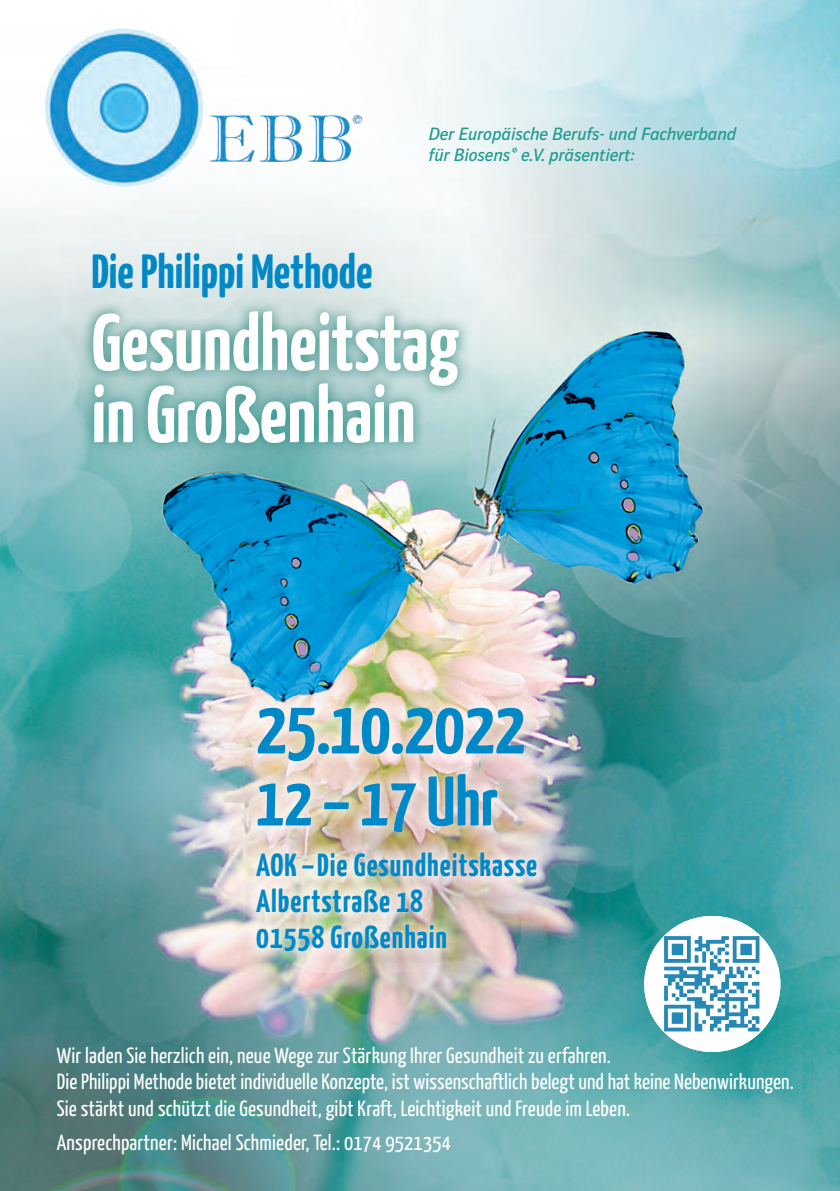
<style>
.page{position:relative;width:840px;height:1191px;background:#fff}
.page>*{position:absolute;margin:0;border:0;box-sizing:border-box;transform-origin:0 0}
.t1{font:700 80px/72px "Yanone Kaffeesatz";color:#fff}
.t2{font:700 76px "Yanone Kaffeesatz";letter-spacing:-.005em;color:#0088c7}
.t3{font:700 70px "Yanone Kaffeesatz";color:#0088c7}
.t4{font:700 48px "Yanone Kaffeesatz";color:#0088c7}
.t5{font:700 32px/36px "Yanone Kaffeesatz";letter-spacing:.03em;color:#0088c7}
.t6{font:22px/26.4px "Yanone Kaffeesatz";letter-spacing:.01em;color:#fff}
.t7{font:italic 18px/21.6px "Polo CEF";color:#229b8f}
</style>
<div class="page">
<img style="left:0;top:0;width:839px;height:1191px">
<img style="left:45px;top:28px;width:317px;height:159px">
<img style="left:245px;top:697px;width:302px;height:265px">
<img style="left:80px;top:298px;width:391px;height:157px">
<div style="left:643px;top:916px;width:137px;height:136px;background:#fff;border-radius:50%"></div>
<img style="left:648px;top:921px;width:126px;height:126px">
<h3 class="t4" style="left:92px;top:242px;width:282px">Die Philippi Methode</h3>
<p class="t7" style="left:428px;top:123px;width:309px">Der Europäische Berufs- und Fachverband für Biosens* e.V. präsentiert:</p>
<h1 class="t1" style="left:92px;top:305px;width:369px">Gesundheitstag in Großenhain</h1>
<h2 class="t2" style="left:256px;top:680px;width:270px">25.10.2022</h2>
<h3 class="t3" style="left:256px;top:758px;width:243px">12 – 17 Uhr</h3>
<h3 class="t5" style="left:256px;top:845px;width:282px">AOK – Die Gesundheitskasse<br>Albertstraße 18<br>01558 Großenhain</h3>
<p class="t6" style="left:57px;top:1041px;width:738px">Wir laden Sie herzlich ein, neue Wege zur Stärkung Ihrer Gesundheit zu erfahren.<br>Die Philippi Methode bietet individuelle Konzepte, ist wissenschaftlich belegt und hat keine Nebenwirkungen.<br>Sie stärkt und schützt die Gesundheit, gibt Kraft, Leichtigkeit und Freude im Leben.</p>
<p class="t6" style="left:57px;top:1128px;width:395px">Ansprechpartner: Michael Schmieder, Tel.: 0174 9521354</p>
</div>
